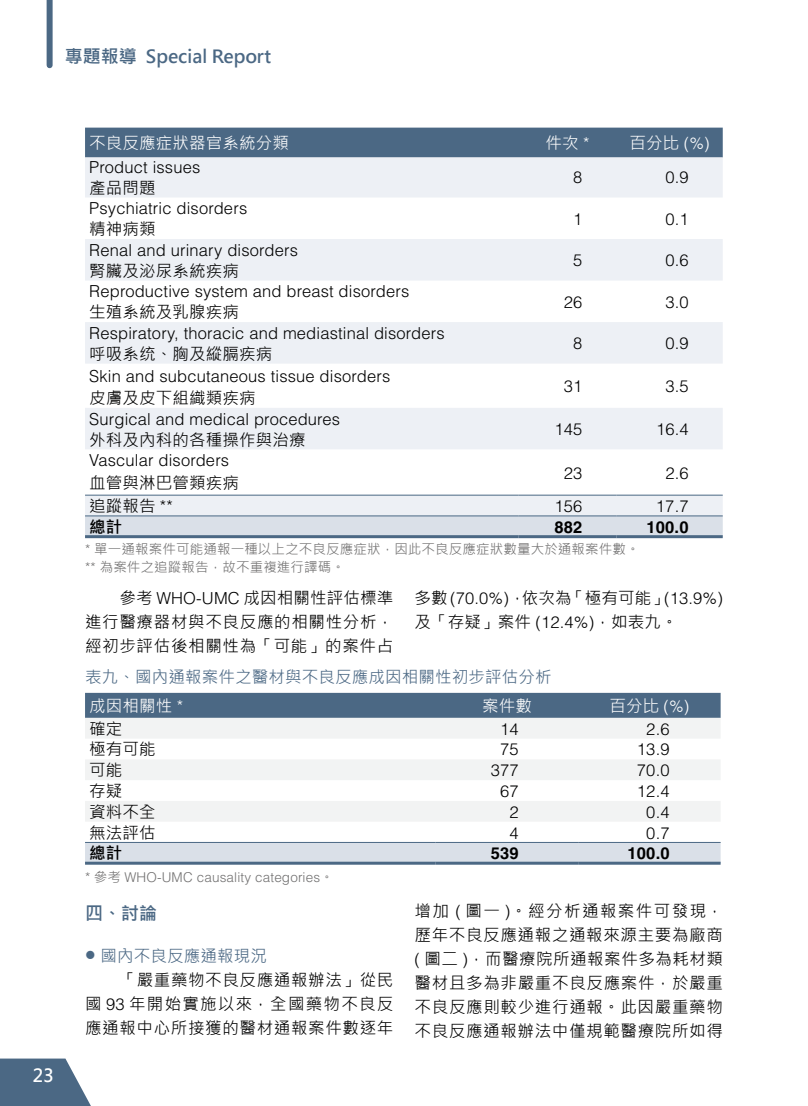
<style>
.page{position:relative;width:808px;height:1106px;background:#fff}
.page>*{position:absolute;margin:0;border:0;box-sizing:border-box;transform-origin:0 0}
.t1{font:700 18px "Microsoft Jheng Hei";color:#4b6884}
.t2{font:700 18px "Microsoft Jheng Hei";color:#fff}
.t3{font:300 16.5px "Helvetica";letter-spacing:.01em;color:#000}
.t4{font:16.5px/24px "Microsoft Jheng Hei";letter-spacing:.04em;color:#000;text-align:justify}
.t5{font:16.5px/23px "Microsoft Jheng Hei";letter-spacing:.01em;color:#000}
.t6{font:16.5px/29.2px "Microsoft Jheng Hei";letter-spacing:.01em;color:#4b6884}
.t7{font:16.5px "Microsoft Jheng Hei";letter-spacing:.01em;color:#fff}
.t8{font:16.5px "Microsoft Jheng Hei";letter-spacing:.075em;color:#000}
.t9{font:700 16.5px "Helvetica";letter-spacing:.01em;color:#000}
.t10{font:700 16.5px "Microsoft Jheng Hei";color:#000}
.t11{font:13.5px/18px "Microsoft Jheng Hei";letter-spacing:.01em;color:#727171}
.t12{font:300 13.5px "Helvetica";letter-spacing:.01em;color:#727171}
.s1{font-family:"Helvetica";font-weight:300}
.s2{font-family:"Microsoft Jheng Hei";font-weight:400}
.s3{color:#fff}
.s4{font-family:"Helvetica";font-weight:300;color:#fff}
.s5{font-size:10.5px}
</style>
<div class="page">
<svg style="left:0;top:1058px;width:91px;height:48px;background:#667e96"></svg>
<div style="left:47px;top:0;width:6px;height:65px;background:#4b6884"></div>
<div style="left:85px;top:128px;width:638px;height:29px;background:#4b6884"></div>
<svg style="left:85px;top:157px;width:638px;height:358px;fill:#edf0f5"></svg>
<div style="left:85px;top:516px;width:638px;height:19px;background:#dae0e8"></div>
<hr style="left:85px;top:535px;width:434px;height:3px;background:#4b6884">
<hr style="left:519px;top:535px;width:97px;height:3px;background:#4b6884">
<hr style="left:616px;top:535px;width:107px;height:3px;background:#4b6884">
<hr style="left:85px;top:495px;width:434px;height:1px;background:#4b6884">
<hr style="left:519px;top:495px;width:97px;height:1px;background:#4b6884">
<hr style="left:616px;top:495px;width:107px;height:1px;background:#4b6884">
<hr style="left:85px;top:515px;width:434px;height:1px;background:#4b6884">
<hr style="left:519px;top:515px;width:97px;height:1px;background:#4b6884">
<hr style="left:616px;top:515px;width:107px;height:1px;background:#4b6884">
<div style="left:85px;top:693px;width:636px;height:25px;background:#4b6884"></div>
<svg style="left:85px;top:718px;width:635px;height:103px;fill:#f2f3f3"></svg>
<div style="left:85px;top:843px;width:636px;height:18px;background:#dae0e8"></div>
<hr style="left:85px;top:842px;width:351px;height:1px;background:#4b6884">
<hr style="left:436px;top:842px;width:142px;height:1px;background:#4b6884">
<hr style="left:578px;top:842px;width:143px;height:1px;background:#4b6884">
<hr style="left:85px;top:861px;width:351px;height:3px;background:#4b6884">
<hr style="left:436px;top:861px;width:142px;height:3px;background:#4b6884">
<hr style="left:578px;top:861px;width:143px;height:3px;background:#4b6884">
<p class="t1" style="left:65px;top:45px;width:208px">專題報導 Special Report</p>
<p class="t2" style="left:33px;top:1063px;width:23px">23</p>
<p class="t7" style="left:89px;top:133px;width:201px">不良反應症狀器官系統分類</p>
<p class="t7" style="left:546px;top:133px;width:45px">件次 <span class="s1">*</span></p>
<p class="t7" style="left:629px;top:133px;width:82px">百分比 <span class="s1">(%)</span></p>
<p class="t3" style="left:89px;top:157px;width:112px">Product issues</p>
<p class="t3" style="left:573px;top:167px;width:11px">8</p>
<p class="t3" style="left:665px;top:167px;width:25px">0.9</p>
<p class="t4" style="left:89px;top:175px;width:68px">產品問題</p>
<p class="t3" style="left:89px;top:198px;width:159px">Psychiatric disorders</p>
<p class="t3" style="left:573px;top:208px;width:11px">1</p>
<p class="t3" style="left:665px;top:208px;width:25px">0.1</p>
<p class="t4" style="left:89px;top:217px;width:68px">精神病類</p>
<p class="t3" style="left:89px;top:240px;width:210px">Renal and urinary disorders</p>
<p class="t3" style="left:573px;top:250px;width:11px">5</p>
<p class="t3" style="left:665px;top:250px;width:25px">0.6</p>
<p class="t5" style="left:89px;top:259px;width:151px">腎臟及泌尿系統疾病</p>
<p class="t3" style="left:89px;top:281px;width:322px">Reproductive system and breast disorders</p>
<p class="t3" style="left:564px;top:292px;width:20px">26</p>
<p class="t3" style="left:665px;top:292px;width:25px">3.0</p>
<p class="t5" style="left:89px;top:301px;width:151px">生殖系統及乳腺疾病</p>
<p class="t3" style="left:89px;top:323px;width:357px">Respiratory, thoracic and mediastinal disorders</p>
<p class="t3" style="left:573px;top:333px;width:11px">8</p>
<p class="t3" style="left:665px;top:333px;width:25px">0.9</p>
<p class="t5" style="left:89px;top:342px;width:185px">呼吸系统、胸及縱膈疾病</p>
<p class="t3" style="left:89px;top:366px;width:303px">Skin and subcutaneous tissue disorders</p>
<p class="t3" style="left:564px;top:376px;width:20px">31</p>
<p class="t3" style="left:665px;top:376px;width:25px">3.5</p>
<p class="t5" style="left:89px;top:386px;width:168px">皮膚及皮下組織類疾病</p>
<p class="t3" style="left:89px;top:408px;width:252px">Surgical and medical procedures</p>
<p class="t3" style="left:554px;top:419px;width:29px">145</p>
<p class="t3" style="left:656px;top:419px;width:34px">16.4</p>
<p class="t5" style="left:89px;top:428px;width:218px">外科及內科的各種操作與治療</p>
<p class="t3" style="left:89px;top:450px;width:142px">Vascular disorders</p>
<p class="t3" style="left:564px;top:462px;width:20px">23</p>
<p class="t3" style="left:665px;top:462px;width:25px">2.6</p>
<p class="t5" style="left:89px;top:471px;width:151px">血管與淋巴管類疾病追蹤報告 <span class="s1">**</span></p>
<p class="t3" style="left:554px;top:496px;width:29px">156</p>
<p class="t3" style="left:656px;top:496px;width:34px">17.7</p>
<p class="t10" style="left:89px;top:516px;width:35px">總計</p>
<p class="t9" style="left:554px;top:517px;width:29px">882</p>
<p class="t9" style="left:647px;top:517px;width:43px">100.0</p>
<p class="t11" style="left:85px;top:540px;width:556px"><span class="s1">*</span> 單一通報案件可能通報一種以上之不良反應症狀，因此不良反應症狀數量大於通報案件數。<span class="s1">**</span> 為案件之追蹤報告，故不重複進行譯碼。</p>
<p class="t4" style="left:85px;top:586px;width:310px;text-indent:35px">參考 <span class="s1">WHO-UMC</span> 成因相關性評估標準進行醫療器材與不良反應的相關性分析，經初步評估後相關性為「可能」的案件占</p>
<p class="t3" style="left:415px;top:587px;width:310px"><span class="s2">多數</span>(70.0%)<span class="s2">，依次為「極有可能」</span>(13.9%)</p>
<p class="t4" style="left:415px;top:610px;width:264px">及「存疑」案件 <span class="s1">(12.4%)</span>，如表九。</p>
<p class="t6" style="left:85px;top:662px;width:468px">表九、國內通報案件之醫材與不良反應成因相關性初步評估分析<span class="s3">成因相關性</span> <span class="s4">*</span></p>
<p class="t7" style="left:482px;top:695px;width:51px">案件數</p>
<p class="t7" style="left:609px;top:695px;width:82px">百分比 <span class="s1">(%)</span></p>
<p class="t4" style="left:89px;top:716px;width:35px">確定</p>
<p class="t3" style="left:500px;top:718px;width:20px">14</p>
<p class="t3" style="left:646px;top:718px;width:25px">2.6</p>
<p class="t4" style="left:89px;top:737px;width:68px">極有可能</p>
<p class="t3" style="left:500px;top:739px;width:20px">75</p>
<p class="t3" style="left:637px;top:739px;width:34px">13.9</p>
<p class="t4" style="left:89px;top:758px;width:35px">可能</p>
<p class="t3" style="left:491px;top:760px;width:29px">377</p>
<p class="t3" style="left:637px;top:760px;width:34px">70.0</p>
<p class="t4" style="left:89px;top:779px;width:35px">存疑</p>
<p class="t3" style="left:500px;top:781px;width:20px">67</p>
<p class="t3" style="left:637px;top:781px;width:34px">12.4</p>
<p class="t4" style="left:89px;top:799px;width:68px">資料不全</p>
<p class="t3" style="left:509px;top:801px;width:11px">2</p>
<p class="t3" style="left:646px;top:801px;width:25px">0.4</p>
<p class="t4" style="left:89px;top:820px;width:68px">無法評估</p>
<p class="t3" style="left:509px;top:822px;width:11px">4</p>
<p class="t3" style="left:646px;top:822px;width:25px">0.7</p>
<p class="t10" style="left:89px;top:843px;width:35px">總計</p>
<p class="t9" style="left:491px;top:843px;width:29px">539</p>
<p class="t9" style="left:628px;top:843px;width:43px">100.0</p>
<p class="t12" style="left:85px;top:869px;width:250px">* <span class="s2">參考</span> WHO-UMC causality categories<span class="s2">。</span></p>
<p class="t1" style="left:85px;top:902px;width:73px">四、討論</p>
<p class="t6" style="left:85px;top:941px;width:183px"><span class="s5">●</span> 國內不良反應通報現況</p>
<p class="t4" style="left:120px;top:967px;width:275px">「嚴重藥物不良反應通報辦法」從民</p>
<p class="t8" style="left:85px;top:993px;width:310px">國 <span class="s1">93</span> 年開始實施以來，全國藥物不良反</p>
<p class="t4" style="left:85px;top:1015px;width:310px">應通報中心所接獲的醫材通報案件數逐年</p>
<p class="t4" style="left:415px;top:898px;width:310px">增加 <span class="s1">(</span> 圖一 <span class="s1">)</span>。經分析通報案件可發現，歷年不良反應通報之通報來源主要為廠商<span class="s1">(</span> 圖二 <span class="s1">)</span>，而醫療院所通報案件多為耗材類醫材且多為非嚴重不良反應案件，於嚴重不良反應則較少進行通報。此因嚴重藥物不良反應通報辦法中僅規範醫療院所如得</p>
</div>
